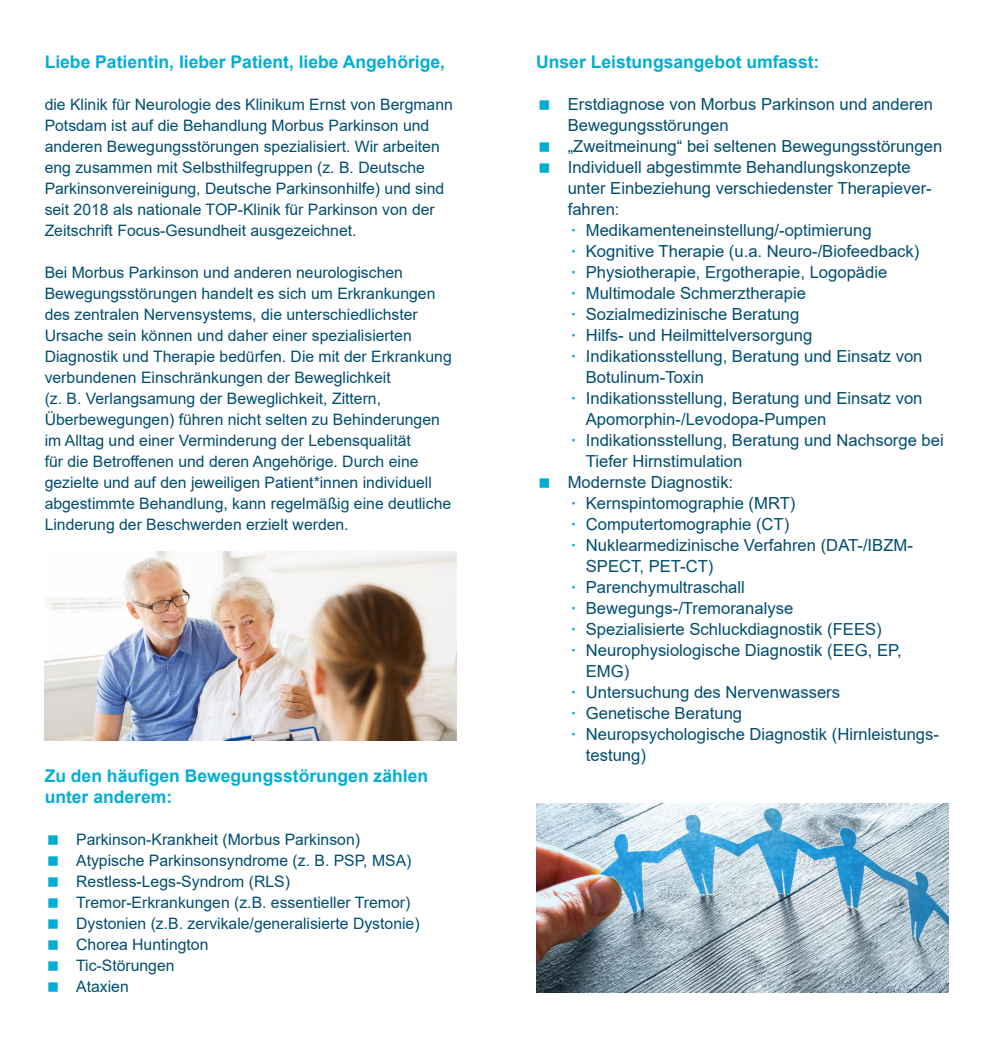
<style>
.page{position:relative;width:993px;height:1052px;background:#fff}
.page>*{position:absolute;margin:0;border:0;box-sizing:border-box;transform-origin:0 0}
.Fließtext{font:700 17.5px/21px "Arial";color:#00aed5}
.t1{font:16.62px/21px "Arial";color:#004e6f}
.Fließtext-2{font:15.75px/21px "Arial";color:#004e6f}
.s1{font-weight:700;color:#00aed5}
</style>
<div class="page">
<img style="left:45px;top:551px;width:411px;height:189px">
<img style="left:536px;top:803px;width:411px;height:189px">
<p class="Fließtext" style="left:45px;top:52px;width:401px">Liebe Patientin, lieber Patient, liebe Angehörige,</p>
<p class="Fließtext-2" style="left:45px;top:94px;width:409px">die Klinik für Neurologie des Klinikum Ernst von Bergmann Potsdam ist auf die Behandlung Morbus Parkinson und anderen Bewegungsstörungen spezialisiert. Wir arbeiten eng zusammen mit Selbsthilfegruppen (z. B. Deutsche Parkinsonvereinigung, Deutsche Parkinsonhilfe) und sind seit 2018 als nationale TOP-Klinik für Parkinson von der Zeitschrift Focus-Gesundheit ausgezeichnet.</p>
<p class="Fließtext-2" style="left:45px;top:262px;width:408px">Bei Morbus Parkinson und anderen neurologischen Bewegungsstörungen handelt es sich um Erkrankungen des zentralen Nervensystems, die unterschiedlichster Ursache sein können und daher einer spezialisierten Diagnostik und Therapie bedürfen. Die mit der Erkrankung verbundenen Einschränkungen der Beweglichkeit<br>(z. B. Verlangsamung der Beweglichkeit, Zittern, Überbewegungen) führen nicht selten zu Behinderungen im Alltag und einer Verminderung der Lebensqualität<br>für die Betroffenen und deren Angehörige. Durch eine gezielte und auf den jeweiligen Patient*innen individuell abgestimmte Behandlung, kann regelmäßig eine deutliche Linderung der Beschwerden erzielt werden.</p>
<p class="Fließtext" style="left:45px;top:766px;width:385px">Zu den häufigen Bewegungsstörungen zählen unter anderem:</p>
<p class="Fließtext-2" style="left:76px;top:829px;width:285px">Parkinson-Krankheit (Morbus Parkinson)</p>
<p class="Fließtext-2" style="left:76px;top:850px;width:336px">Atypische Parkinsonsyndrome (z. B. PSP, MSA)</p>
<p class="Fließtext-2" style="left:76px;top:871px;width:215px">Restless-Legs-Syndrom (RLS)</p>
<p class="Fließtext-2" style="left:76px;top:892px;width:335px">Tremor-Erkrankungen (z.B. essentieller Tremor)</p>
<p class="Fließtext-2" style="left:76px;top:913px;width:345px">Dystonien (z.B. zervikale/generalisierte Dystonie)</p>
<p class="Fließtext-2" style="left:76px;top:934px;width:134px">Chorea Huntington</p>
<p class="Fließtext-2" style="left:76px;top:955px;width:100px">Tic-Störungen</p>
<p class="Fließtext-2" style="left:76px;top:976px;width:54px">Ataxien</p>
<p class="Fließtext" style="left:536px;top:52px;width:284px">Unser Leistungsangebot umfasst:</p>
<p class="t1" style="left:567px;top:94px;width:367px">Erstdiagnose von Morbus Parkinson und anderen<br>Bewegungsstörungen</p>
<p class="t1" style="left:567px;top:136px;width:376px">„Zweitmeinung“ bei seltenen Bewegungsstörungen</p>
<p class="t1" style="left:567px;top:157px;width:365px">Individuell abgestimmte Behandlungskonzepte unter Einbeziehung verschiedenster Therapiever&shy;fahren:</p>
<p class="t1" style="left:570px;top:220px;width:302px"><span class="s1">·</span> Medikamenteneinstellung/-optimierung</p>
<p class="t1" style="left:570px;top:241px;width:350px"><span class="s1">·</span> Kognitive Therapie (u.a. Neuro-/Biofeedback)</p>
<p class="t1" style="left:570px;top:262px;width:318px"><span class="s1">·</span> Physiotherapie, Ergotherapie, Logopädie</p>
<p class="t1" style="left:570px;top:283px;width:236px"><span class="s1">·</span> Multimodale Schmerztherapie</p>
<p class="t1" style="left:570px;top:304px;width:230px"><span class="s1">·</span> Sozialmedizinische Beratung</p>
<p class="t1" style="left:570px;top:325px;width:243px"><span class="s1">·</span> Hilfs- und Heilmittelversorgung</p>
<p class="t1" style="left:585px;top:346px;width:338px;text-indent:-15px"><span class="s1">·</span> Indikationsstellung, Beratung und Einsatz von<br>Botulinum-Toxin</p>
<p class="t1" style="left:585px;top:388px;width:338px;text-indent:-15px"><span class="s1">·</span> Indikationsstellung, Beratung und Einsatz von<br>Apomorphin-/Levodopa-Pumpen</p>
<p class="t1" style="left:585px;top:430px;width:359px;text-indent:-15px"><span class="s1">·</span> Indikationsstellung, Beratung und Nachsorge bei<br>Tiefer Hirnstimulation</p>
<p class="t1" style="left:567px;top:472px;width:167px">Modernste Diagnostik:</p>
<p class="t1" style="left:570px;top:493px;width:226px"><span class="s1">·</span> Kernspintomographie (MRT)</p>
<p class="t1" style="left:570px;top:514px;width:220px"><span class="s1">·</span> Computertomographie (CT)</p>
<p class="t1" style="left:585px;top:535px;width:328px;text-indent:-15px"><span class="s1">·</span> Nuklearmedizinische Verfahren (DAT-/IBZM-<br>SPECT, PET-CT)</p>
<p class="t1" style="left:570px;top:577px;width:175px"><span class="s1">·</span> Parenchymultraschall</p>
<p class="t1" style="left:570px;top:598px;width:224px"><span class="s1">·</span> Bewegungs-/Tremoranalyse</p>
<p class="t1" style="left:570px;top:619px;width:312px"><span class="s1">·</span> Spezialisierte Schluckdiagnostik (FEES)</p>
<p class="t1" style="left:585px;top:640px;width:317px;text-indent:-15px"><span class="s1">·</span> Neurophysiologische Diagnostik (EEG, EP,<br>EMG)</p>
<p class="t1" style="left:570px;top:682px;width:270px"><span class="s1">·</span> Untersuchung des Nervenwassers</p>
<p class="t1" style="left:570px;top:703px;width:173px"><span class="s1">·</span> Genetische Beratung</p>
<p class="t1" style="left:585px;top:724px;width:354px;text-indent:-15px"><span class="s1">·</span> Neuropsychologische Diagnostik (Hirnleistungs&shy;testung)</p>
</div>
